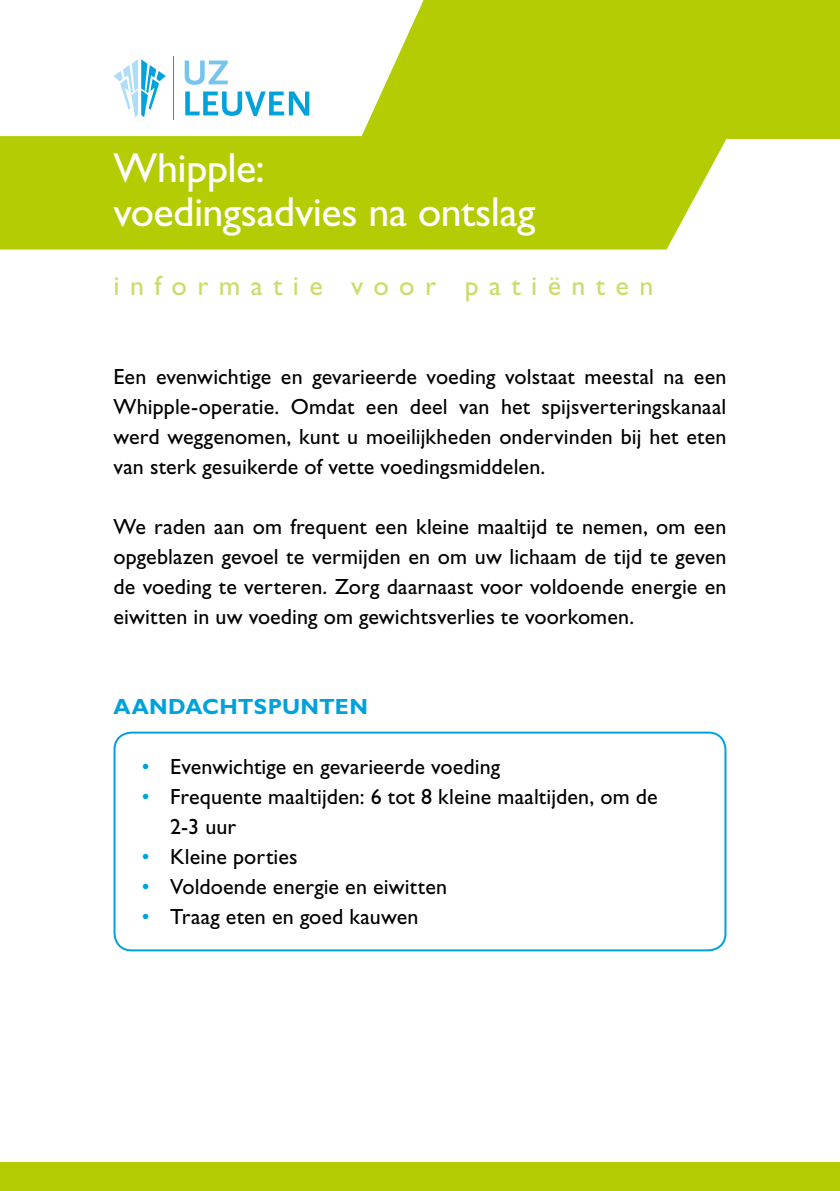
<style>
.page{position:relative;width:840px;height:1191px;background:#fff}
.page>*{position:absolute;margin:0;border:0;box-sizing:border-box;transform-origin:0 0}
.t1{font:42px/44px "Gill Sans Std";letter-spacing:-.01em;color:#fff}
.t2{font:28px "Gill Sans Std";letter-spacing:.37em;color:#cedb6a}
.t3{font:22px/30px "Gill Sans Std";letter-spacing:.005em;color:#000;text-align:justify}
.t4{font:700 22px "Gill Sans Std";letter-spacing:.01em;color:#00a2dc}
.s1{color:#00a2dc}
</style>
<div class="page">
<hr style="left:173px;top:57px;width:1px;height:63px;background:#00a2dc">
<svg style="left:184px;top:61px;width:44px;height:24px"></svg>
<svg style="left:185px;top:91px;width:124px;height:25px"></svg>
<svg style="left:114px;top:59px;width:52px;height:58px"></svg>
<div style="left:361px;top:0;width:478px;height:139px;background:#b4cc04"></div>
<div style="left:0;top:136px;width:727px;height:113px;background:#b4cc04"></div>
<div style="left:0;top:1162px;width:839px;height:29px;background:#b4cc04"></div>
<div style="left:113px;top:731px;width:613px;height:220px;border:2px solid #00a2dc;border-radius:17px"></div>
<h1 class="t1" style="left:113px;top:146px;width:423px">Whipple:<br>voedingsadvies na ontslag</h1>
<p class="t2" style="left:113px;top:269px;width:541px">informatie voor patiënten</p>
<p class="t3" style="left:113px;top:361px;width:614px">Een evenwichtige en gevarieerde voeding volstaat meestal na een Whipple-operatie. Omdat een deel van het spijsverteringskanaal werd weggenomen, kunt u moeilijkheden ondervinden bij het eten van sterk gesuikerde of vette voedingsmiddelen.</p>
<p class="t3" style="left:113px;top:511px;width:614px">We raden aan om frequent een kleine maaltijd te nemen, om een opgeblazen gevoel te vermijden en om uw lichaam de tijd te geven de voeding te verteren. Zorg daarnaast voor voldoende energie en eiwitten in uw voeding om gewichtsverlies te voorkomen.</p>
<p class="t4" style="left:113px;top:693px;width:256px">AANDACHTSPUNTEN</p>
<p class="t3" style="left:142px;top:751px;width:359px"><span class="s1">•</span> Evenwichtige en gevarieerde voeding</p>
<p class="t3" style="left:170px;top:781px;width:488px;text-indent:-28px"><span class="s1">•</span> Frequente maaltijden: 6 tot 8 kleine maaltijden, om de<br>2-3 uur</p>
<p class="t3" style="left:142px;top:841px;width:157px"><span class="s1">•</span> Kleine porties</p>
<p class="t3" style="left:142px;top:871px;width:306px"><span class="s1">•</span> Voldoende energie en eiwitten</p>
<p class="t3" style="left:142px;top:901px;width:278px"><span class="s1">•</span> Traag eten en goed kauwen</p>
</div>
